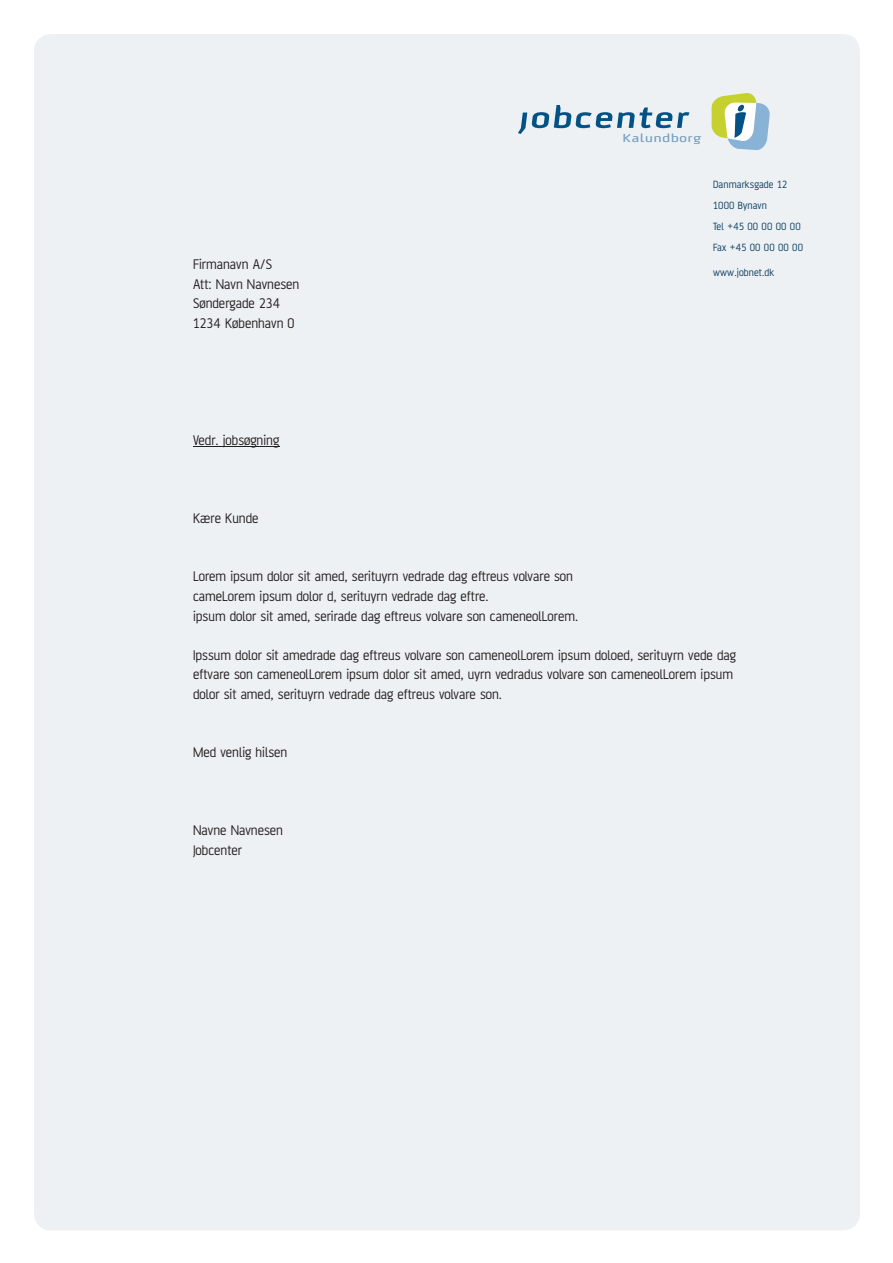
<style>
.page{position:relative;width:893px;height:1263px;background:#fff}
.page>*{position:absolute;margin:0;border:0;box-sizing:border-box;transform-origin:0 0}
.t1{font:15px/19.5px "AF Battersea";color:#231f20}
.t2{font:11.85px "AF Klampenborg Regular";letter-spacing:.05em;color:#739dc0;scale:1.49 1}
.t3{font:11.25px/21px "AF Battersea";letter-spacing:.01em;color:#0b3e60}
</style>
<div class="page">
<div style="left:34px;top:34px;width:826px;height:1196px;background:#edf1f3;border-radius:17px"></div>
<hr style="left:193px;top:447px;width:86px;height:1px;background:#231f20">
<svg style="left:712px;top:93px;width:58px;height:57px"></svg>
<svg style="left:518px;top:105px;width:172px;height:29px"></svg>
<p class="t1" style="left:193px;top:254px;width:108px">Firmanavn A/S<br>Att: Navn Navnesen<br>Søndergade 234<br>1234 København O</p>
<p class="t1" style="left:193px;top:430px;width:88px">Vedr. jobsøgning</p>
<p class="t1" style="left:193px;top:508px;width:67px">Kære Kunde</p>
<p class="t2" style="left:623px;top:131px;width:54px">Kalundborg</p>
<p class="t3" style="left:713px;top:173px;width:92px">Danmarksgade 12<br>1000 Bynavn<br>Tel +45 00 00 00 00<br>Fax +45 00 00 00 00</p>
<p class="t3" style="left:713px;top:262px;width:63px">www.jobnet.dk</p>
<p class="t1" style="left:193px;top:567px;width:387px">Lorem ipsum dolor sit amed, serituyrn vedrade dag eftreus volvare son cameLorem ipsum dolor d, serituyrn vedrade dag eftre.<br>ipsum dolor sit amed, serirade dag eftreus volvare son cameneolLorem.</p>
<p class="t1" style="left:193px;top:645px;width:544px">Ipssum dolor sit amedrade dag eftreus volvare son cameneolLorem ipsum doloed, serituyrn vede dag eftvare son cameneolLorem ipsum dolor sit amed, uyrn vedradus volvare son cameneolLorem ipsum dolor sit amed, serituyrn vedrade dag eftreus volvare son.</p>
<p class="t1" style="left:193px;top:742px;width:96px">Med venlig hilsen</p>
<p class="t1" style="left:193px;top:821px;width:92px">Navne Navnesen<br>Jobcenter</p>
</div>
